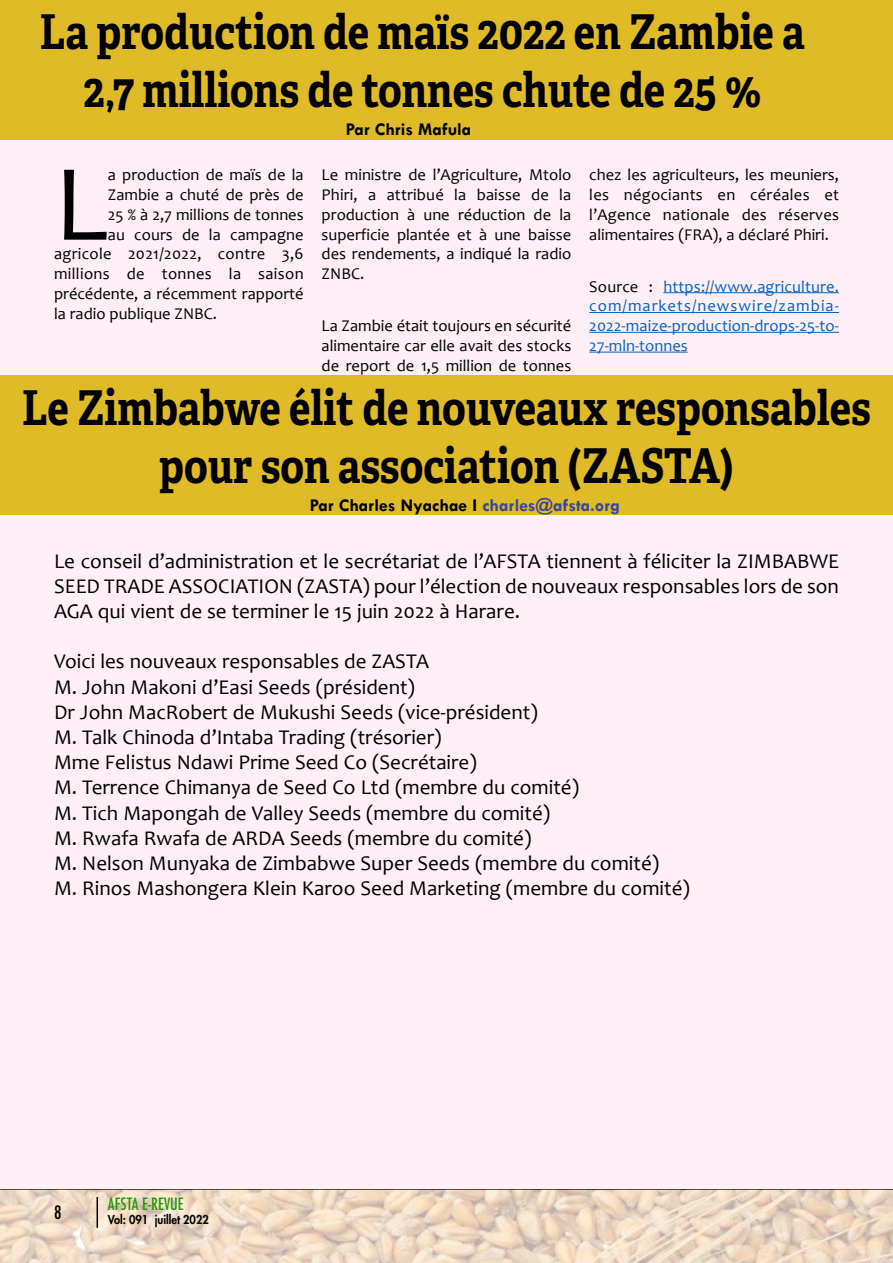
<style>
.page{position:relative;width:893px;height:1263px;background:#fff}
.page>*{position:absolute;margin:0;border:0;box-sizing:border-box;transform-origin:0 0}
.t1{font:109.95px "Candara";color:#000}
.t2{font:700 48px/57.6px "Adelle";color:#000;text-align:center;scale:.85 1}
.t3{font:21px/25.2px "Candara";color:#000;text-align:justify}
.t4{font:700 18px "Tw Cen";color:#000}
.t5{font:500 condensed 18px "Futura";color:#000}
.t6{font:16.5px/19.8px "Candara";color:#000;text-align:justify}
.t7{font:16.5px/19.8px "Candara";letter-spacing:.005em;color:#0563c1;text-align:justify}
.t8{font:16.5px "Candara";letter-spacing:.02em;color:#000}
.t9{font:500 condensed 16.5px "Futura";color:#239a09}
.t10{font:800 12px "Futura Std";color:#000;scale:.92 1}
.s1{color:#000}
.s2{color:#3a469d}
</style>
<div class="page">
<img style="left:0;top:1190px;width:893px;height:73px">
<hr style="left:97px;top:1197px;width:1px;height:31px;background:#000">
<hr style="left:0;top:1188px;width:893px;height:2px;background:#000">
<div style="left:0;top:0;width:893px;height:1188px;background:#fdeff5"></div>
<hr style="left:663px;top:292px;width:176px;height:1px;background:#0563c1">
<hr style="left:589px;top:312px;width:250px;height:1px;background:#0563c1">
<hr style="left:589px;top:332px;width:250px;height:1px;background:#0563c1">
<hr style="left:589px;top:352px;width:99px;height:1px;background:#0563c1">
<div style="left:1px;top:0;width:892px;height:139px;background:#dfbb27"></div>
<div style="left:1px;top:375px;width:892px;height:140px;background:#dfbb27"></div>
<h2 class="t2" style="left:40px;top:4px;width:901px">La production de maïs 2022 en Zambie a<br>2,7 millions de tonnes chute de 25 %</h2>
<p class="t4" style="left:346px;top:119px;width:127px">Par Chris Mafula</p>
<h1 class="t1" style="left:54px;top:135px;width:55px">L</h1>
<p class="t6" style="left:108px;top:165px;width:197px">a production de maïs de la</p>
<p class="t6" style="left:108px;top:185px;width:197px">Zambie a chuté de près de</p>
<p class="t6" style="left:108px;top:204px;width:197px">25 % à 2,7 millions de tonnes</p>
<p class="t6" style="left:108px;top:224px;width:197px">au cours de la campagne</p>
<p class="t8" style="left:54px;top:244px;width:251px">agricole 2021/2022, contre 3,6</p>
<p class="t8" style="left:54px;top:264px;width:251px">millions de tonnes la saison</p>
<p class="t6" style="left:54px;top:284px;width:251px">précédente, a récemment rapporté</p>
<p class="t6" style="left:54px;top:303px;width:165px">la radio publique ZNBC.</p>
<p class="t6" style="left:322px;top:165px;width:251px">Le ministre de l’Agriculture, Mtolo Phiri, a attribué la baisse de la production à une réduction de la superficie plantée et à une baisse des rendements, a indiqué la radio ZNBC.</p>
<p class="t6" style="left:322px;top:316px;width:251px">La Zambie était toujours en sécurité alimentaire car elle avait des stocks de report de 1,5 million de tonnes</p>
<p class="t6" style="left:589px;top:165px;width:251px">chez les agriculteurs, les meuniers, les négociants en céréales et l’Agence nationale des réserves alimentaires (FRA), a déclaré Phiri.</p>
<p class="t7" style="left:589px;top:276px;width:251px"><span class="s1">Source :</span> https://www.agriculture. com/markets/newswire/zambia-2022-maize-production-drops-25-to-27-mln-tonnes</p>
<h2 class="t2" style="left:22px;top:379px;width:1000px">Le Zimbabwe élit de nouveaux responsables pour son association (ZASTA)</h2>
<p class="t4" style="left:310px;top:494px;width:312px">Par Charles Nyachae I <span class="s2">charles@afsta.org</span></p>
<p class="t3" style="left:54px;top:548px;width:786px">Le conseil d’administration et le secrétariat de l’AFSTA tiennent à féliciter la ZIMBABWE SEED TRADE ASSOCIATION (ZASTA) pour l’élection de nouveaux responsables lors de son AGA qui vient de se terminer le 15 juin 2022 à Harare.</p>
<p class="t3" style="left:54px;top:649px;width:637px;text-align:left">Voici les nouveaux responsables de ZASTA<br>M. John Makoni d’Easi Seeds (président)<br>Dr John MacRobert de Mukushi Seeds (vice-président)<br>M. Talk Chinoda d’Intaba Trading (trésorier)<br>Mme Felistus Ndawi Prime Seed Co (Secrétaire)<br>M. Terrence Chimanya de Seed Co Ltd (membre du comité)<br>M. Tich Mapongah de Valley Seeds (membre du comité)<br>M. Rwafa Rwafa de ARDA Seeds (membre du comité)<br>M. Nelson Munyaka de Zimbabwe Super Seeds (membre du comité)<br>M. Rinos Mashongera Klein Karoo Seed Marketing (membre du comité)</p>
<p class="t5" style="left:54px;top:1201px;width:9px">8</p>
<p class="t9" style="left:108px;top:1193px;width:77px">AFSTA E-REVUE</p>
<p class="t10" style="left:108px;top:1212px;width:111px">Vol: 091 juillet 2022</p>
</div>
